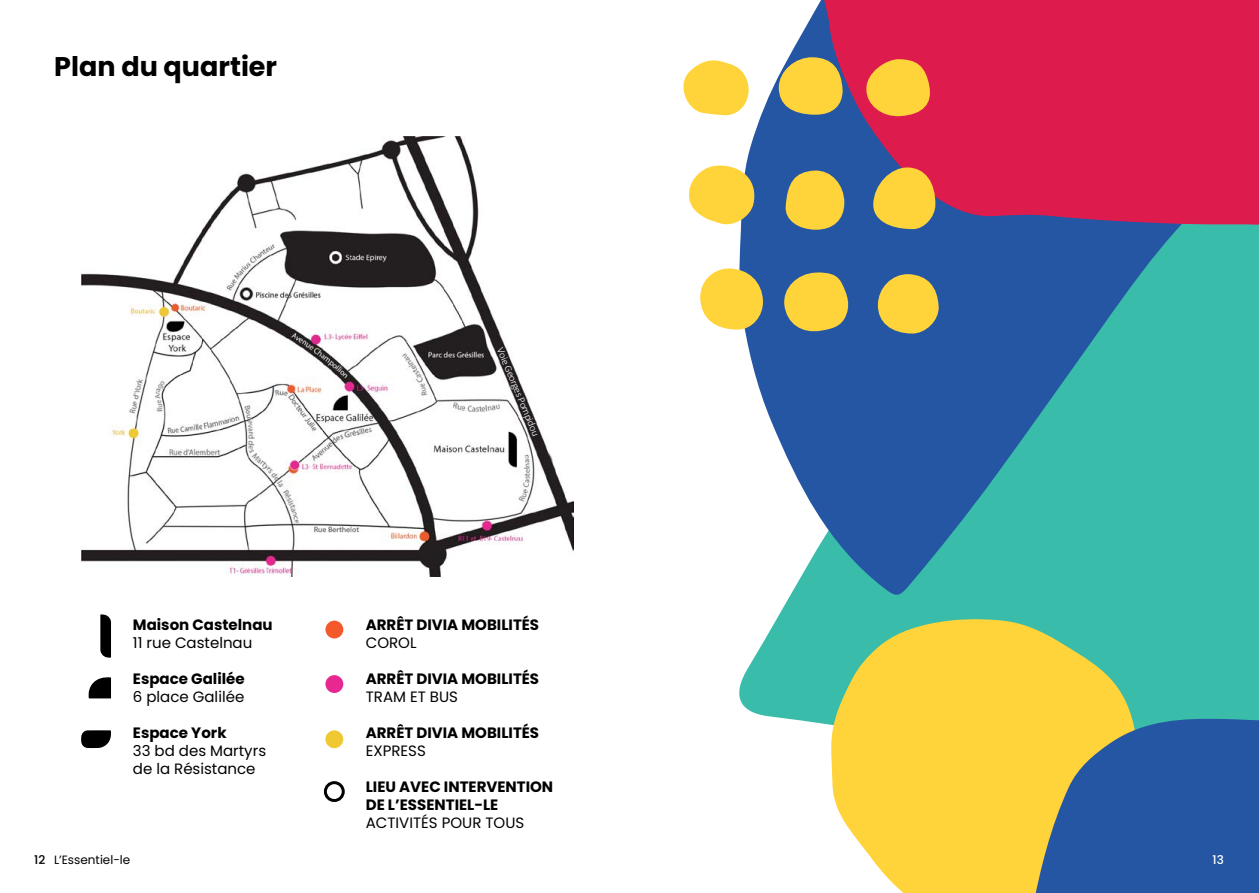
<style>
.page{position:relative;width:1259px;height:893px;background:#fff}
.page>*{position:absolute;margin:0;border:0;box-sizing:border-box;transform-origin:0 0}
.t1{font:700 27px "Poppins";color:#000}
.t2{font:700 15px/18px "Poppins";color:#000}
.t3{font:15px/18px "Poppins";color:#000}
.t4{font:12px "Poppins";color:#000}
.t5{font:500 12px "Poppins";color:#fff}
.t6{font:300 10.5px "Calibri";color:#fff}
.s1{font-weight:500}
</style>
<div class="page">
<img style="left:82px;top:136px;width:491px;height:440px">
<svg style="left:81px;top:730px;width:30px;height:18px"></svg>
<svg style="left:88px;top:677px;width:23px;height:21px"></svg>
<svg style="left:100px;top:614px;width:11px;height:44px"></svg>
<div style="left:739px;top:234px;width:520px;height:491px;background:#3abcaa"></div>
<svg style="left:831px;top:618px;width:310px;height:275px;background:#e3d153"></svg>
<svg style="left:1029px;top:718px;width:230px;height:175px;background:#4f6f8e"></svg>
<svg style="left:739px;top:0;width:473px;height:598px;background:#428eae"></svg>
<svg style="left:821px;top:0;width:438px;height:234px;background:#c62357"></svg>
<svg style="left:872px;top:167px;width:63px;height:62px;background:#d6b34d"></svg>
<svg style="left:689px;top:166px;width:69px;height:61px;background:#e2c966"></svg>
<svg style="left:778px;top:57px;width:64px;height:58px;background:#dabd51"></svg>
<svg style="left:782px;top:272px;width:69px;height:62px;background:#beae58"></svg>
<svg style="left:683px;top:58px;width:71px;height:59px"></svg>
<svg style="left:700px;top:268px;width:63px;height:62px;background:#e8cb5c"></svg>
<svg style="left:865px;top:59px;width:67px;height:58px;background:#f6a33e"></svg>
<svg style="left:877px;top:274px;width:62px;height:60px;background:#ccb652"></svg>
<svg style="left:784px;top:170px;width:60px;height:60px;background:#ceb751"></svg>
<div style="left:325px;top:621px;width:18px;height:17px;background:#f4592b;border-radius:50%"></div>
<div style="left:325px;top:675px;width:18px;height:18px;background:#e72890;border-radius:50%"></div>
<div style="left:325px;top:730px;width:18px;height:18px;background:#f0c832;border-radius:50%"></div>
<div style="left:324px;top:781px;width:21px;height:21px;border:3px solid #000;border-radius:50%"></div>
<h1 class="t1" style="left:54px;top:51px;width:224px">Plan du quartier</h1>
<p class="t2" style="left:133px;top:616px;width:141px">Maison Castelnau</p>
<p class="t3" style="left:133px;top:634px;width:121px">11 rue Castelnau</p>
<p class="t2" style="left:133px;top:670px;width:113px">Espace Galilée</p>
<p class="t3" style="left:133px;top:688px;width:113px">6 place Galilée</p>
<p class="t2" style="left:133px;top:724px;width:95px">Espace York</p>
<p class="t3" style="left:133px;top:742px;width:135px">33 bd des Martyrs de la Résistance</p>
<p class="t4" style="left:34px;top:853px;width:98px"><span class="s1">12</span> L’Essentiel-le</p>
<p class="t6" style="left:506px;top:345px;width:96px;rotate:68deg">Voie Georges Pompidou</p>
<p class="t2" style="left:366px;top:616px;width:175px">ARRÊT DIVIA MOBILITÉS</p>
<p class="t3" style="left:366px;top:634px;width:52px">COROL</p>
<p class="t2" style="left:366px;top:670px;width:175px">ARRÊT DIVIA MOBILITÉS</p>
<p class="t3" style="left:366px;top:688px;width:94px">TRAM ET BUS</p>
<p class="t2" style="left:366px;top:724px;width:175px">ARRÊT DIVIA MOBILITÉS</p>
<p class="t3" style="left:366px;top:742px;width:62px">EXPRESS</p>
<p class="t2" style="left:366px;top:778px;width:189px">LIEU AVEC INTERVENTION<br>DE L’ESSENTIEL-LE</p>
<p class="t3" style="left:366px;top:814px;width:160px">ACTIVITéS POUR TOUS</p>
<p class="t5" style="left:1212px;top:853px;width:13px">13</p>
</div>
